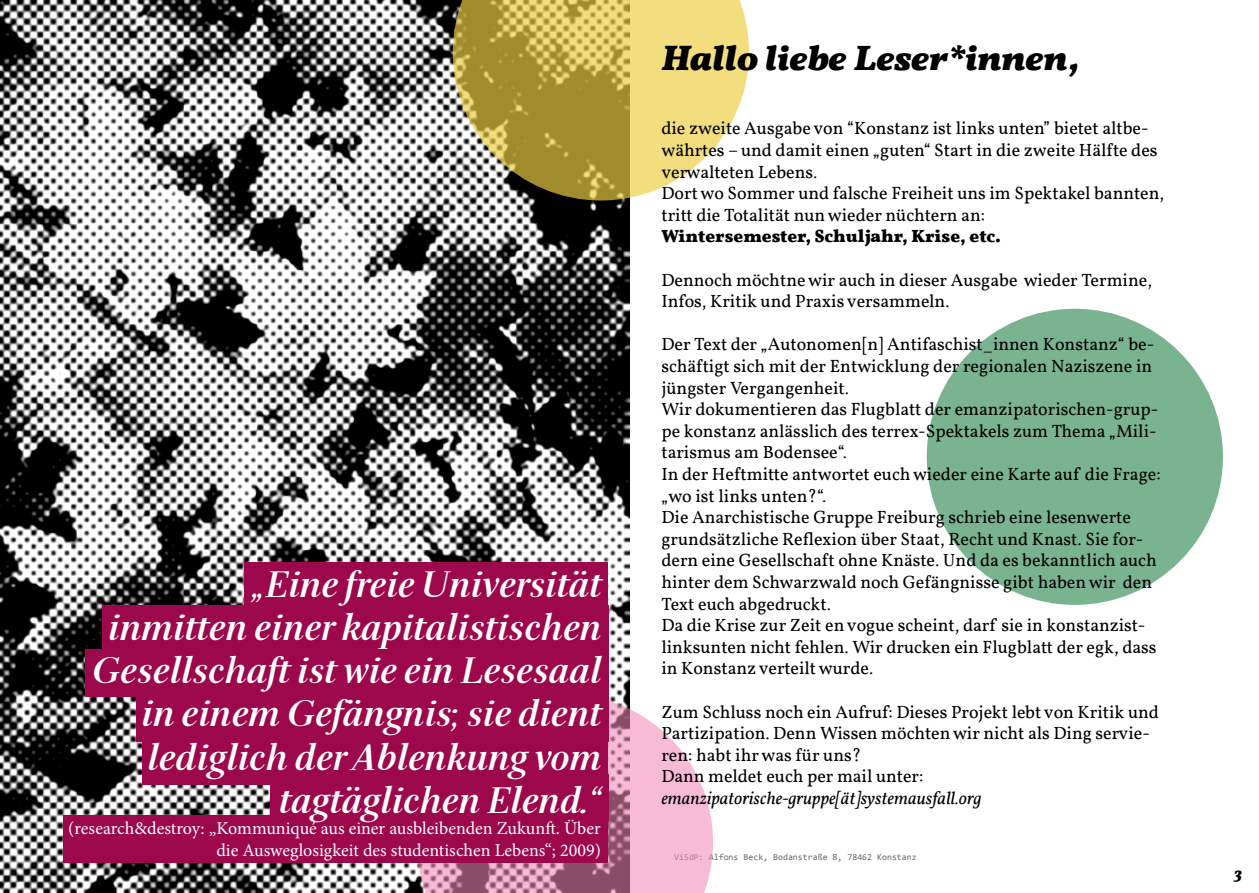
<style>
.page{position:relative;width:1259px;height:893px;background:#fff}
.page>*{position:absolute;margin:0;border:0;box-sizing:border-box;transform-origin:0 0}
.t1{font:italic 700 36px/43.2px "Serif 72 Beta";color:#fff;text-align:right}
.t2{font:italic 700 36px "Vollkorn";color:#000}
.t3{font:18px/21.6px "Vollkorn";color:#000}
.t4{font:18px/21.6px "Minion Pro";color:#fff;text-align:right}
.t5{font:italic 18px "Vollkorn";color:#000}
.t6{font:700 18px "Vollkorn";color:#000}
.t7{font:italic 700 16.5px "Vollkorn";color:#000}
.t8{font:9px "Consolas";color:#6b6c6f}
</style>
<div class="page">
<div style="left:926px;top:309px;width:297px;height:296px;background:#7ab390;border-radius:50%"></div>
<img style="left:0;top:0;width:629px;height:893px">
<svg style="left:417px;top:694px;width:296px;height:199px;fill:#f8bbd6"></svg>
<div style="left:244px;top:562px;width:364px;height:48px;background:#9d084c"></div>
<div style="left:102px;top:605px;width:506px;height:48px;background:#9d084c"></div>
<div style="left:85px;top:649px;width:523px;height:48px;background:#9d084c"></div>
<div style="left:136px;top:694px;width:472px;height:48px;background:#9d084c"></div>
<div style="left:142px;top:737px;width:466px;height:47px;background:#9d084c"></div>
<div style="left:270px;top:774px;width:338px;height:48px;background:#9d084c"></div>
<div style="left:64px;top:815px;width:544px;height:47px;background:#9d084c"></div>
<svg style="left:453px;top:0;width:296px;height:200px;background:#cab969"></svg>
<h1 class="t1" style="left:91px;top:563px;width:511px">„Eine freie Universität<br>inmitten einer kapitalistischen<br>Gesellschaft ist wie ein Lesesaal in einem Gefängnis; sie dient lediglich der Ablenkung vom tagtäglichen Elend.“</h1>
<p class="t4" style="left:68px;top:818px;width:534px">(research&amp;destroy: „Kommuniqué aus einer ausbleibenden Zukunft. Über die Ausweglosigkeit des studentischen Lebens“; 2009)</p>
<h1 class="t2" style="left:661px;top:35px;width:419px">Hallo liebe Leser*innen,</h1>
<p class="t3" style="left:661px;top:118px;width:504px">die zweite Ausgabe von “Konstanz ist links unten” bietet altbe&shy;währtes – und damit einen „guten“ Start in die zweite Hälfte des verwalteten Lebens.<br>Dort wo Sommer und falsche Freiheit uns im Spektakel bannten, tritt die Totalität nun wieder nüchtern an:</p>
<p class="t6" style="left:661px;top:225px;width:341px">Wintersemester, Schuljahr, Krise, etc.</p>
<p class="t3" style="left:661px;top:269px;width:492px">Dennoch möchtne wir auch in dieser Ausgabe wieder Termine,<br>Infos, Kritik und Praxis versammeln.</p>
<p class="t3" style="left:661px;top:334px;width:501px">Der Text der „Autonomen[n] Antifaschist_innen Konstanz“ be&shy;schäftigt sich mit der Entwicklung der regionalen Naziszene in jüngster Vergangenheit.<br>Wir dokumentieren das Flugblatt der emanzipatorischen-grup&shy;pe konstanz anlässlich des terrex-Spektakels zum Thema „Mili&shy;tarismus am Bodensee“.<br>In der Heftmitte antwortet euch wieder eine Karte auf die Frage: „wo ist links unten?“.<br>Die Anarchistische Gruppe Freiburg schrieb eine lesenwerte grundsätzliche Reflexion über Staat, Recht und Knast. Sie for&shy;dern eine Gesellschaft ohne Knäste. Und da es bekanntlich auch hinter dem Schwarzwald noch Gefängnisse gibt haben wir den Text euch abgedruckt.<br>Da die Krise zur Zeit en vogue scheint, darf sie in konstanzist&shy;linksunten nicht fehlen. Wir drucken ein Flugblatt der egk, dass in Konstanz verteilt wurde.</p>
<p class="t3" style="left:661px;top:701px;width:499px">Zum Schluss noch ein Aufruf: Dieses Projekt lebt von Kritik und Partizipation. Denn Wissen möchten wir nicht als Ding servie&shy;ren: habt ihr was für uns?<br>Dann meldet euch per mail unter:</p>
<p class="t5" style="left:661px;top:787px;width:322px">emanzipatorische-gruppe[ät]systemausfall.org</p>
<p class="t8" style="left:674px;top:851px;width:244px">ViSdP: Alfons Beck, Bodanstraße 8, 78462 Konstanz</p>
<p class="t7" style="left:1234px;top:863px;width:9px">3</p>
</div>
